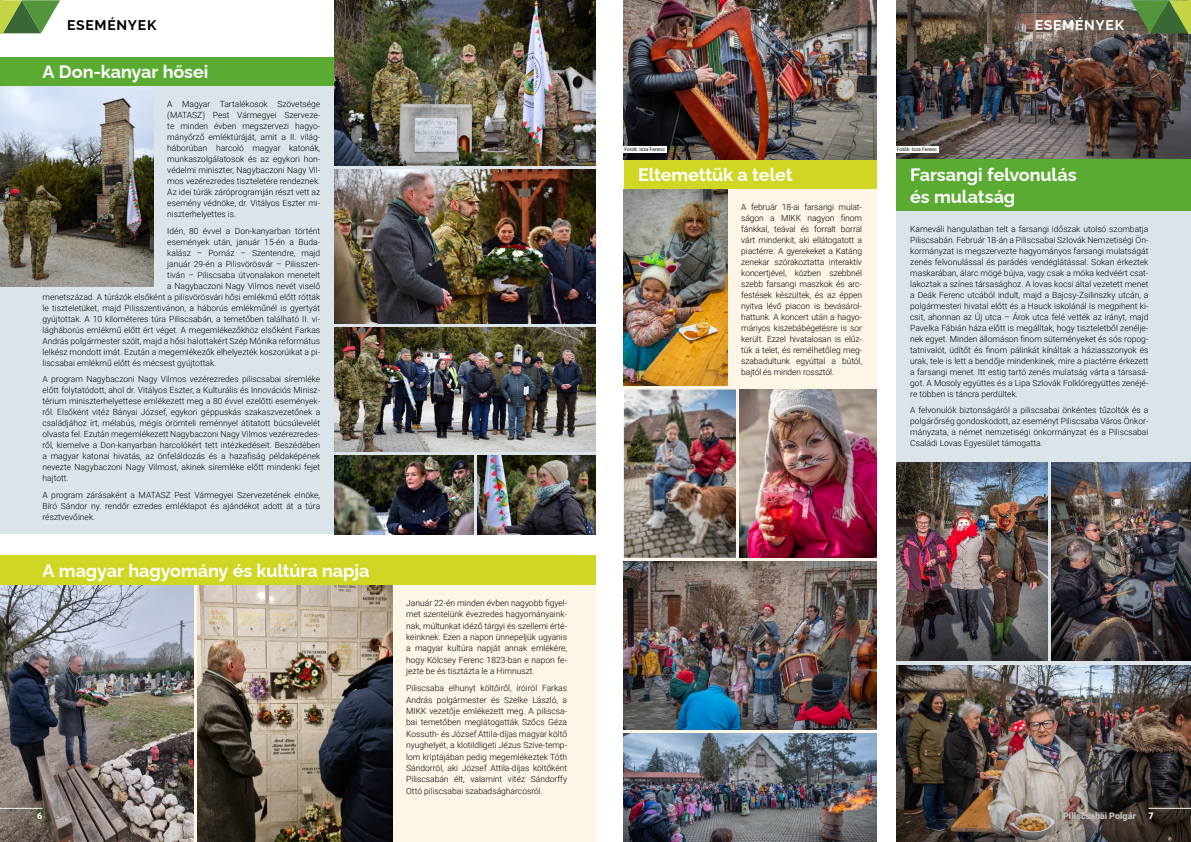
<style>
.page{position:relative;width:1191px;height:842px;background:#fff}
.page>*{position:absolute;margin:0;border:0;box-sizing:border-box;transform-origin:0 0}
.t1{font:700 18px/21.6px "Raleway";letter-spacing:-.005em;color:#fff}
.t2{font:700 14px "Raleway";letter-spacing:.05em;color:#000}
.t3{font:700 14px "Raleway";letter-spacing:.05em;color:#fff}
.t4{font:900 9px "Roboto";color:#c1c0c0}
.t5{font:900 9px "Roboto";color:#fff}
.t6{font:300 8.5px/11px "Roboto";color:#000;text-align:justify}
.t7{font:5px "Roboto";color:#000}
</style>
<div class="page">
<img style="left:896px;top:0;width:295px;height:160px">
<svg style="left:0;top:0;width:60px;height:33px;background:#7fa65b"></svg>
<svg style="left:1125px;top:0;width:66px;height:33px;background:#678843"></svg>
<img style="left:896px;top:664px;width:295px;height:178px">
<div style="left:320px;top:139px;width:275px;height:395px;background:#dbe5e9"></div>
<div style="left:153px;top:585px;width:57px;height:257px;background:#fcf6e7"></div>
<div style="left:896px;top:160px;width:295px;height:51px;background:#5bab33"></div>
<div style="left:896px;top:211px;width:295px;height:453px;background:#dbe5e9"></div>
<div style="left:0;top:57px;width:334px;height:29px;background:#5bab33"></div>
<div style="left:0;top:86px;width:334px;height:448px;background:#dbe5e9"></div>
<img style="left:334px;top:169px;width:261px;height:155px">
<img style="left:334px;top:0;width:261px;height:166px">
<img style="left:334px;top:327px;width:261px;height:125px">
<img style="left:477px;top:455px;width:118px;height:79px">
<img style="left:0;top:86px;width:153px;height:200px">
<div style="left:0;top:555px;width:595px;height:30px;background:#cfd724"></div>
<div style="left:392px;top:585px;width:203px;height:257px;background:#fcf6e7"></div>
<img style="left:0;top:585px;width:194px;height:257px">
<img style="left:334px;top:455px;width:139px;height:79px">
<img style="left:197px;top:585px;width:195px;height:257px">
<div style="left:624px;top:160px;width:252px;height:29px;background:#cfd724"></div>
<div style="left:624px;top:189px;width:252px;height:558px;background:#fcf6e7"></div>
<img style="left:624px;top:0;width:252px;height:160px">
<img style="left:624px;top:561px;width:252px;height:168px">
<img style="left:739px;top:389px;width:137px;height:169px">
<img style="left:624px;top:733px;width:252px;height:109px">
<img style="left:624px;top:189px;width:103px;height:197px">
<img style="left:896px;top:462px;width:151px;height:199px">
<img style="left:624px;top:389px;width:112px;height:169px">
<hr style="left:1148px;top:808px;width:43px;height:1px;background:#fff">
<svg style="left:1059px;top:812px;width:2px;height:7px"></svg>
<hr style="left:0;top:808px;width:43px;height:1px;background:#fff">
<img style="left:1051px;top:462px;width:140px;height:199px">
<div style="left:895px;top:146px;width:43px;height:7px;background:#fff"></div>
<div style="left:623px;top:146px;width:43px;height:7px;background:#fff"></div>
<h2 class="t2" style="left:67px;top:14px;width:91px">ESEMÉNYEK</h2>
<h2 class="t3" style="left:1034px;top:14px;width:91px">ESEMÉNYEK</h2>
<h1 class="t1" style="left:43px;top:59px;width:167px">A Don-kanyar hősei</h1>
<p class="t6" style="left:167px;top:98px;width:154px">A Magyar Tartalékosok Szövetsége (MATASZ) Pest Vármegyei Szerveze&shy;te minden évben megszervezi hagyo&shy;mányőrző emléktúráját, amit a II. világ&shy;háborúban harcoló magyar katonák, munkaszolgálatosok és az egykori hon&shy;védelmi miniszter, Nagybaczoni Nagy Vil&shy;mos vezérezredes tiszteletére rendeznek.<br>Az idei túrák záróprogramján részt vett az esemény védnöke, dr. Vitályos Eszter mi&shy;niszterhelyettes is.</p>
<p class="t6" style="left:167px;top:225px;width:154px">Idén, 80 évvel a Don-kanyarban történt</p>
<p class="t6" style="left:167px;top:236px;width:154px">események után, január 15-én a Buda-</p>
<p class="t6" style="left:167px;top:247px;width:154px">kalász – Pomáz – Szentendre, majd</p>
<p class="t6" style="left:167px;top:258px;width:154px">január 29-én a Pilisvörösvár – Pilisszen-</p>
<p class="t6" style="left:167px;top:269px;width:154px">tiván – Piliscsaba útvonalakon menetelt</p>
<p class="t6" style="left:167px;top:280px;width:154px">a Nagybaczoni Nagy Vilmos nevét viselő</p>
<p class="t6" style="left:43px;top:291px;width:279px">menetszázad. A túrázók elsőként a pilisvörösvári hősi emlékmű előtt rótták</p>
<p class="t6" style="left:43px;top:302px;width:279px">le tiszteletüket, majd Pilisszentivánon, a háborús emlékműnél is gyertyát</p>
<p class="t6" style="left:43px;top:313px;width:279px">gyújtottak. A 10 kilométeres túra Piliscsabán, a temetőben található II. vi-</p>
<p class="t6" style="left:43px;top:324px;width:279px">lágháborús emlékmű előtt ért véget. A megemlékezőkhöz elsőként Farkas</p>
<p class="t6" style="left:43px;top:335px;width:279px">András polgármester szólt, majd a hősi halottakért Szép Mónika református</p>
<p class="t6" style="left:43px;top:346px;width:279px">lelkész mondott imát. Ezután a megemlékezők elhelyezték koszorúikat a pi-</p>
<p class="t6" style="left:43px;top:357px;width:175px">liscsabai emlékmű előtt és mécsest gyújtottak.</p>
<p class="t6" style="left:43px;top:374px;width:279px">A program Nagybaczoni Nagy Vilmos vezérezredes piliscsabai síremléke előtt folytatódott, ahol dr. Vitályos Eszter, a Kulturális és Innovációs Minisz&shy;térium miniszterhelyettese emlékezett meg a 80 évvel ezelőtti események&shy;ről. Elsőként vitéz Bányai József, egykori géppuskás szakaszvezetőnek a családjához írt, mélabús, mégis örömteli reménnyel átitatott búcsúlevelét olvasta fel. Ezután megemlékezett Nagybaczoni Nagy Vilmos vezérezredes&shy;ről, kiemelve a Don-kanyarban harcolókért tett intézkedéseit. Beszédében a magyar katonai hivatás, az önfeláldozás és a hazafiság példaképének nevezte Nagybaczoni Nagy Vilmost, akinek síremléke előtt mindenki fejet hajtott.</p>
<p class="t6" style="left:43px;top:489px;width:279px">A program zárásaként a MATASZ Pest Vármegyei Szervezetének elnöke, Bíró Sándor ny. rendőr ezredes emléklapot és ajándékot adott át a túra résztvevőinek.</p>
<h1 class="t1" style="left:43px;top:558px;width:328px">A magyar hagyomány és kultúra napja</h1>
<p class="t6" style="left:406px;top:597px;width:162px;line-height:11.4px">Január 22-én minden évben nagyobb figyel&shy;met szentelünk évezredes hagyományaink&shy;nak, múltunkat idéző tárgyi és szellemi érté&shy;keinknek. Ezen a napon ünnepeljük ugyanis a magyar kultúra napját annak emlékére, hogy Kölcsey Ferenc 1823-ban e napon fe&shy;jezte be és tisztázta le a Himnuszt.</p>
<p class="t6" style="left:406px;top:682px;width:162px;line-height:11.4px">Piliscsaba elhunyt költőiről, íróiról Farkas András polgármester és Szelke László, a MIKK vezetője emlékezett meg. A piliscsa&shy;bai temetőben meglátogatták Szőcs Géza Kossuth- és József Attila-díjas magyar költő nyughelyét, a klotildligeti Jézus Szíve-temp&shy;lom kriptájában pedig megemlékeztek Tóth Sándorról, aki József Attila-díjas költőként Piliscsabán élt, valamint vitéz Sándorffy Ottó piliscsabai szabadságharcosról.</p>
<p class="t7" style="left:624px;top:146px;width:42px">Fotók: Isza Ferenc</p>
<p class="t7" style="left:896px;top:146px;width:42px">Fotók: Isza Ferenc</p>
<h1 class="t1" style="left:638px;top:162px;width:156px">Eltemettük a telet</h1>
<p class="t6" style="left:741px;top:201px;width:122px">A február 18-ai farsangi mulat&shy;ságon a MIKK nagyon finom fánkkal, teával és forralt borral várt mindenkit, aki ellátogatott a piactérre. A gyerekeket a Katáng zenekar szórakoztatta interaktív koncertjével, közben szebbnél szebb farsangi maszkok és arc&shy;festések készültek, és az éppen nyitva lévő piacon is bevásárol&shy;hattunk. A koncert után a hagyo&shy;mányos kiszebábégetésre is sor került. Ezzel hivatalosan is elűz&shy;tük a telet, és remélhetőleg meg&shy;szabadultunk egyúttal a bútól, bajtól és minden rossztól.</p>
<h1 class="t1" style="left:910px;top:162px;width:168px">Farsangi felvonulás és mulatság</h1>
<p class="t6" style="left:910px;top:223px;width:240px">Karneváli hangulatban telt a farsangi időszak utolsó szombatja Piliscsabán. Február 18-án a Piliscsabai Szlovák Nemzetiségi Ön&shy;kormányzat is megszervezte hagyományos farsangi mulatságát zenés felvonulással és parádés vendéglátással. Sokan érkeztek maskarában, álarc mögé bújva, vagy csak a móka kedvéért csat&shy;lakoztak a színes társasághoz. A lovas kocsi által vezetett menet a Deák Ferenc utcából indult, majd a Bajcsy-Zsilinszky utcán, a polgármesteri hivatal előtt és a Hauck iskolánál is megpihent ki&shy;csit, ahonnan az Új utca – Árok utca felé vették az irányt, majd Pavelka Fábián háza előtt is megálltak, hogy tiszteletből zenélje&shy;nek egyet. Minden állomáson finom süteményeket és sós ropog&shy;tatnivalót, üdítőt és finom pálinkát kínáltak a háziasszonyok és urak, tele is lett a bendője mindenkinek, mire a piactérre érkezett a farsangi menet. Itt estig tartó zenés mulatság várta a társasá&shy;got. A Mosoly együttes és a Lipa Szlovák Folklóregyüttes zenéjé&shy;re többen is táncra perdültek.</p>
<p class="t6" style="left:910px;top:404px;width:240px">A felvonulók biztonságáról a piliscsabai önkéntes tűzoltók és a polgárőrség gondoskodott, az eseményt Piliscsaba Város Önkor&shy;mányzata, a német nemzetiségi önkormányzat és a Piliscsabai Családi Lovas Egyesület támogatta.</p>
<p class="t5" style="left:37px;top:809px;width:7px">6</p>
<p class="t4" style="left:1063px;top:809px;width:74px">Piliscsabai Polgár</p>
<p class="t5" style="left:1148px;top:809px;width:7px">7</p>
</div>
